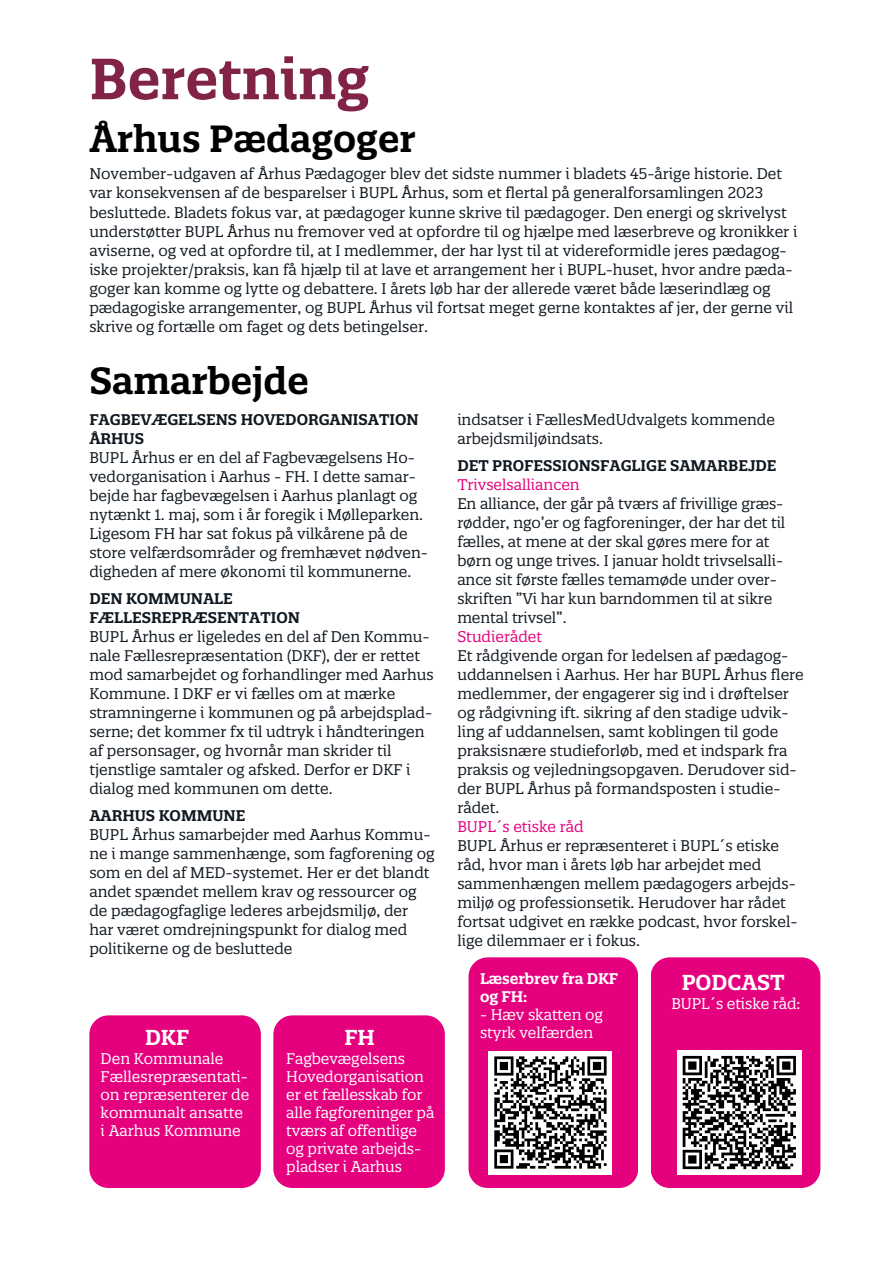
<style>
.page{position:relative;width:894px;height:1264px;background:#fff}
.page>*{position:absolute;margin:0;border:0;box-sizing:border-box;transform-origin:0 0}
.t1{font:600 56.25px "Quatro Slab";color:#802346}
.t2{font:600 36.75px "Quatro Slab";color:#000}
.t3{font:600 21px "Quatro Slab";color:#fff}
.t4{font:15px/19px "Quatro Slab";color:#101820}
.t5{font:15px/18px "Quatro Slab";letter-spacing:-.005em;color:#fff}
.t6{font:600 15px/19px "Quatro Slab";color:#101820}
.t7{font:15px "Quatro Slab";color:#e5007d}
.t8{font:600 15px/18px "Quatro Slab";letter-spacing:-.005em;color:#fff}
</style>
<div class="page">
<div style="left:89px;top:1015px;width:172px;height:172px;background:#e5007d;border-radius:19px"></div>
<div style="left:273px;top:1015px;width:172px;height:172px;background:#e5007d;border-radius:19px"></div>
<div style="left:468px;top:957px;width:170px;height:230px;background:#e5007d;border-radius:19px"></div>
<div style="left:650px;top:957px;width:170px;height:230px;background:#e5007d;border-radius:19px"></div>
<div style="left:677px;top:1050px;width:124px;height:124px;background:#fff"></div>
<svg style="left:682px;top:1055px;width:114px;height:115px"></svg>
<div style="left:488px;top:1050px;width:124px;height:124px;background:#fff"></div>
<svg style="left:494px;top:1056px;width:113px;height:113px"></svg>
<h3 class="t1" style="left:89px;top:43px;width:281px">Beretning</h3>
<p class="t2" style="left:89px;top:115px;width:328px">Århus Pædagoger</p>
<h2 class="t4" style="left:89px;top:164px;width:709px">November-udgaven af Århus Pædagoger blev det sidste nummer i bladets 45-årige historie. Det var konsekvensen af de besparelser i BUPL Århus, som et flertal på generalforsamlingen 2023 besluttede. Bladets fokus var, at pædagoger kunne skrive til pædagoger. Den energi og skrivelyst understøtter BUPL Århus nu fremover ved at opfordre til og hjælpe med læserbreve og kronikker i aviserne, og ved at opfordre til, at I medlemmer, der har lyst til at videreformidle jeres pædagog&shy;iske projekter/praksis, kan få hjælp til at lave et arrangement her i BUPL-huset, hvor andre pæda&shy;goger kan komme og lytte og debattere. I årets løb har der allerede været både læserindlæg og pædagogiske arrangementer, og BUPL Århus vil fortsat meget gerne kontaktes af jer, der gerne vil skrive og fortælle om faget og dets betingelser.</h2>
<p class="t2" style="left:89px;top:357px;width:221px">Samarbejde</p>
<p class="t6" style="left:89px;top:410px;width:330px">FAGBEVÆGELSENS HOVEDORGANISATION<br>ÅRHUS</p>
<p class="t4" style="left:89px;top:448px;width:340px">BUPL Århus er en del af Fagbevægelsens Ho&shy;vedorganisation i Aarhus - FH. I dette samar&shy;bejde har fagbevægelsen i Aarhus planlagt og nytænkt 1. maj, som i år foregik i Mølleparken.<br>Ligesom FH har sat fokus på vilkårene på de store velfærdsområder og fremhævet nødven&shy;digheden af mere økonomi til kommunerne.</p>
<p class="t6" style="left:89px;top:589px;width:212px">DEN KOMMUNALE<br>FÆLLESREPRÆSENTATION</p>
<p class="t4" style="left:89px;top:627px;width:346px">BUPL Århus er ligeledes en del af Den Kommu&shy;nale Fællesrepræsentation (DKF), der er rettet mod samarbejdet og forhandlinger med Aarhus Kommune. I DKF er vi fælles om at mærke stramningerne i kommunen og på arbejdsplad&shy;serne; det kommer fx til udtryk i håndteringen af personsager, og hvornår man skrider til tjenstlige samtaler og afsked. Derfor er DKF i dialog med kommunen om dette.</p>
<p class="t6" style="left:89px;top:805px;width:157px">AARHUS KOMMUNE</p>
<p class="t4" style="left:89px;top:824px;width:347px">BUPL Århus samarbejder med Aarhus Kommu&shy;ne i mange sammenhænge, som fagforening og som en del af MED-systemet. Her er det blandt andet spændet mellem krav og ressourcer og de pædagogfaglige lederes arbejdsmiljø, der har været omdrejningspunkt for dialog med politikerne og de besluttede</p>
<h2 class="t4" style="left:457px;top:410px;width:319px">indsatser i FællesMedUdvalgets kommende arbejdsmiljøindsats.</h2>
<h3 class="t6" style="left:457px;top:456px;width:320px">DET PROFESSIONSFAGLIGE SAMARBEJDE</h3>
<p class="t7" style="left:457px;top:475px;width:124px">Trivselsalliancen</p>
<h3 class="t4" style="left:457px;top:494px;width:329px">En alliance, der går på tværs af frivillige græs&shy;rødder, ngo’er og fagforeninger, der har det til fælles, at mene at der skal gøres mere for at børn og unge trives. I januar holdt trivselsalli&shy;ance sit første fælles temamøde under over&shy;skriften ”Vi har kun barndommen til at sikre mental trivsel”.</h3>
<p class="t7" style="left:457px;top:627px;width:86px">Studierådet</p>
<p class="t4" style="left:457px;top:646px;width:348px">Et rådgivende organ for ledelsen af pædagog&shy;uddannelsen i Aarhus. Her har BUPL Århus flere medlemmer, der engagerer sig ind i drøftelser og rådgivning ift. sikring af den stadige udvik&shy;ling af uddannelsen, samt koblingen til gode praksisnære studieforløb, med et indspark fra praksis og vejledningsopgaven. Derudover sid&shy;der BUPL Århus på formandsposten i studie&shy;rådet.</p>
<p class="t7" style="left:457px;top:817px;width:128px">BUPL´s etiske råd</p>
<p class="t4" style="left:457px;top:836px;width:342px">BUPL Århus er repræsenteret i BUPL´s etiske råd, hvor man i årets løb har arbejdet med sammenhængen mellem pædagogers arbejds&shy;miljø og professionsetik. Herudover har rådet fortsat udgivet en række podcast, hvor forskel&shy;lige dilemmaer er i fokus.</p>
<p class="t3" style="left:145px;top:1024px;width:46px">DKF</p>
<p class="t3" style="left:344px;top:1024px;width:32px">FH</p>
<p class="t5" style="left:286px;top:1049px;width:149px">Fagbevægelsens<br>Hovedorganisation er et fællesskab for alle fagforeninger på tværs af offentlige og private arbejds&shy;pladser i Aarhus</p>
<p class="t5" style="left:101px;top:1049px;width:150px">Den Kommunale<br>Fællesrepræsentati&shy;on repræsenterer de kommunalt ansatte i Aarhus Kommune</p>
<p class="t8" style="left:480px;top:969px;width:140px">Læserbrev fra DKF og FH:</p>
<p class="t5" style="left:480px;top:1005px;width:124px">- Hæv skatten og styrk velfærden</p>
<p class="t3" style="left:681px;top:969px;width:104px">PODCAST</p>
<p class="t5" style="left:671px;top:994px;width:130px">BUPL´s etiske råd:</p>
</div>
